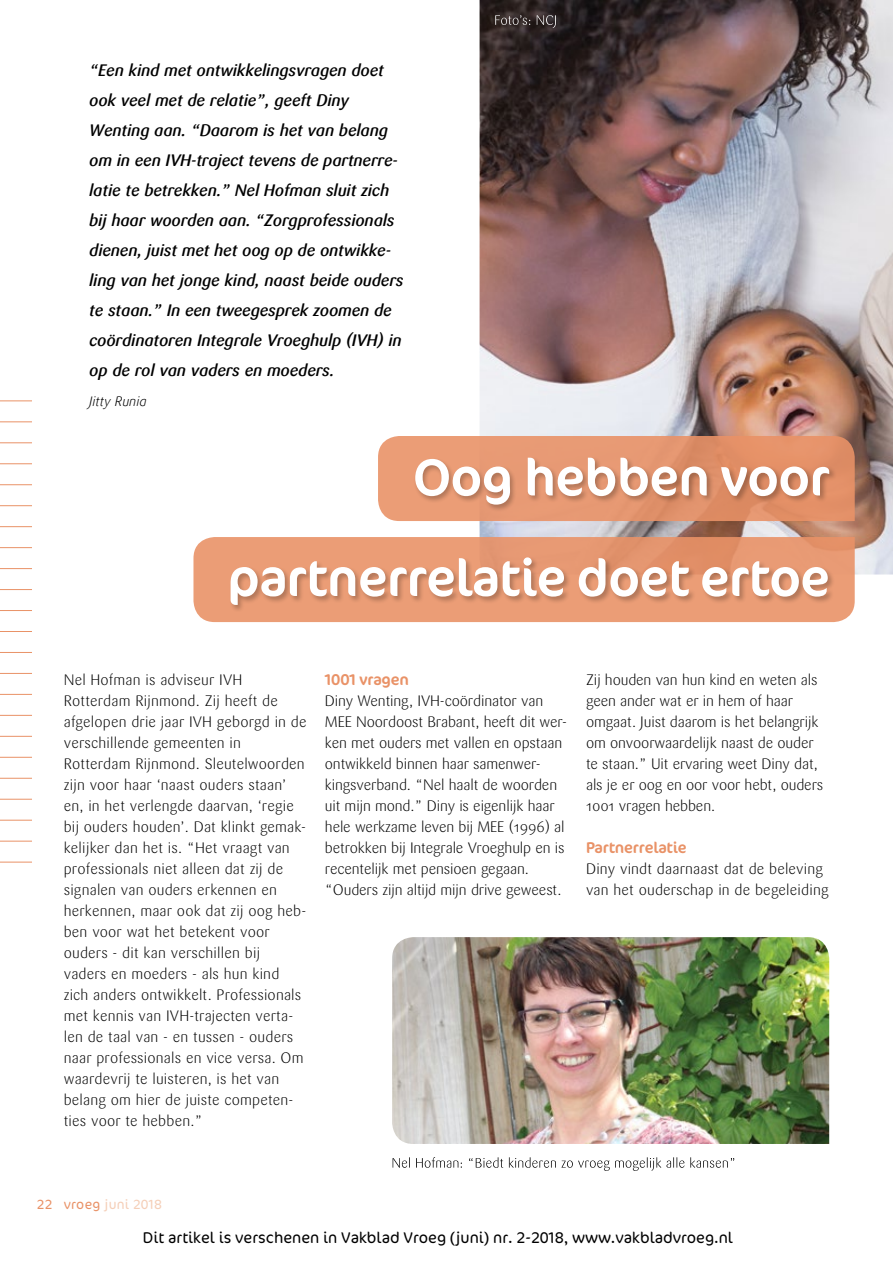
<style>
.page{position:relative;width:893px;height:1263px;background:#fff}
.page>*{position:absolute;margin:0;border:0;box-sizing:border-box;transform-origin:0 0}
.t1{font:italic 500 16.5px/30px "Sari";letter-spacing:-.01em;color:#000}
.t2{font:300 15.75px "Cocon";color:#000}
.t3{font:15.75px "Cocon";letter-spacing:-.01em;color:#e99267}
.t4{font:300 15px/21px "Sari";letter-spacing:.01em;color:#000}
.t5{font:300 15px/21px "Sari";letter-spacing:-.01em;color:#000}
.t6{font:300 13.5px "Cocon";letter-spacing:.02em;color:#f5cfb8}
.t7{font:italic 300 13.5px "Sari";color:#000}
.s1{color:#e99267}
</style>
<div class="page">
<img style="left:480px;top:0;width:413px;height:574px">
<img style="left:392px;top:937px;width:437px;height:207px">
<hr style="left:0;top:400px;width:32px;height:1px;background:#e99267">
<hr style="left:0;top:421px;width:32px;height:1px;background:#e99267">
<hr style="left:0;top:442px;width:32px;height:1px;background:#e99267">
<hr style="left:0;top:463px;width:32px;height:1px;background:#e99267">
<hr style="left:0;top:484px;width:32px;height:1px;background:#e99267">
<hr style="left:0;top:505px;width:32px;height:1px;background:#e99267">
<hr style="left:0;top:526px;width:32px;height:1px;background:#e99267">
<hr style="left:0;top:547px;width:32px;height:1px;background:#e99267">
<hr style="left:0;top:568px;width:32px;height:1px;background:#e99267">
<hr style="left:0;top:589px;width:32px;height:1px;background:#e99267">
<hr style="left:0;top:610px;width:32px;height:1px;background:#e99267">
<hr style="left:0;top:631px;width:32px;height:1px;background:#e99267">
<hr style="left:0;top:652px;width:32px;height:1px;background:#e99267">
<hr style="left:0;top:673px;width:32px;height:1px;background:#e99267">
<hr style="left:0;top:694px;width:32px;height:1px;background:#e99267">
<hr style="left:0;top:715px;width:32px;height:1px;background:#e99267">
<hr style="left:0;top:736px;width:32px;height:1px;background:#e99267">
<hr style="left:0;top:757px;width:32px;height:1px;background:#e99267">
<hr style="left:0;top:778px;width:32px;height:1px;background:#e99267">
<hr style="left:0;top:799px;width:32px;height:1px;background:#e99267">
<hr style="left:0;top:820px;width:32px;height:1px;background:#e99267">
<hr style="left:0;top:841px;width:32px;height:1px;background:#e99267">
<hr style="left:0;top:862px;width:32px;height:1px;background:#e99267">
<svg style="left:193px;top:537px;width:662px;height:85px;background:#e99b75"></svg>
<div style="left:229px;top:556px;width:606px;height:56px;background:#eb9d76"></div>
<svg style="left:231px;top:557px;width:597px;height:48px"></svg>
<svg style="left:378px;top:436px;width:477px;height:85px;background:#e5a383"></svg>
<svg style="left:393px;top:1157px;width:341px;height:14px"></svg>
<svg style="left:495px;top:15px;width:61px;height:13px"></svg>
<p class="t1" style="left:89px;top:56px;width:316px">“Een kind met ontwikkelingsvragen doet ook veel met de relatie”, geeft Diny Wenting aan. “Daarom is het van belang om in een IVH-traject tevens de partnerre&shy;latie te betrekken.” Nel Hofman sluit zich bij haar woorden aan. “Zorgprofessionals dienen, juist met het oog op de ontwikke&shy;ling van het jonge kind, naast beide ouders te staan.” In een tweegesprek zoomen de coördinatoren Integrale Vroeghulp (IVH) in op de rol van vaders en moeders.</p>
<p class="t7" style="left:89px;top:394px;width:59px">Jitty Runia</p>
<p class="t4" style="left:64px;top:670px;width:244px">Nel Hofman is adviseur IVH Rotterdam Rijnmond. Zij heeft de afgelopen drie jaar IVH geborgd in de verschillende gemeenten in Rotterdam Rijnmond. Sleutelwoorden zijn voor haar ‘naast ouders staan’ en, in het verlengde daarvan, ‘regie bij ouders houden’. Dat klinkt gemak&shy;kelijker dan het is. “Het vraagt van professionals niet alleen dat zij de signalen van ouders erkennen en herkennen, maar ook dat zij oog heb&shy;ben voor wat het betekent voor ouders - dit kan verschillen bij<br>vaders en moeders - als hun kind zich anders ontwikkelt. Professionals met kennis van IVH-trajecten verta&shy;len de taal van - en tussen - ouders naar professionals en vice versa. Om waardevrij te luisteren, is het van belang om hier de juiste competen&shy;ties voor te hebben.”</p>
<p class="t3" style="left:325px;top:670px;width:86px">1001 vragen</p>
<p class="t5" style="left:325px;top:691px;width:244px">Diny Wenting, IVH-coördinator van MEE Noordoost Brabant, heeft dit wer&shy;ken met ouders met vallen en opstaan ontwikkeld binnen haar samenwer&shy;kingsverband. “Nel haalt de woorden uit mijn mond.” Diny is eigenlijk haar hele werkzame leven bij MEE (1996) al betrokken bij Integrale Vroeghulp en is recentelijk met pensioen gegaan. “Ouders zijn altijd mijn drive geweest.</p>
<p class="t5" style="left:586px;top:670px;width:239px">Zij houden van hun kind en weten als geen ander wat er in hem of haar omgaat. Juist daarom is het belangrijk om onvoorwaardelijk naast de ouder te staan.” Uit ervaring weet Diny dat, als je er oog en oor voor hebt, ouders 1001 vragen hebben.</p>
<p class="t3" style="left:586px;top:838px;width:102px">Partnerrelatie</p>
<p class="t4" style="left:586px;top:859px;width:244px">Diny vindt daarnaast dat de beleving van het ouderschap in de begeleiding</p>
<p class="t6" style="left:37px;top:1196px;width:127px"><span class="s1">22 vroeg</span> juni 2018</p>
<p class="t2" style="left:143px;top:1228px;width:591px">Dit artikel is verschenen in Vakblad Vroeg (juni) nr. 2-2018, www.vakbladvroeg.nl</p>
</div>
